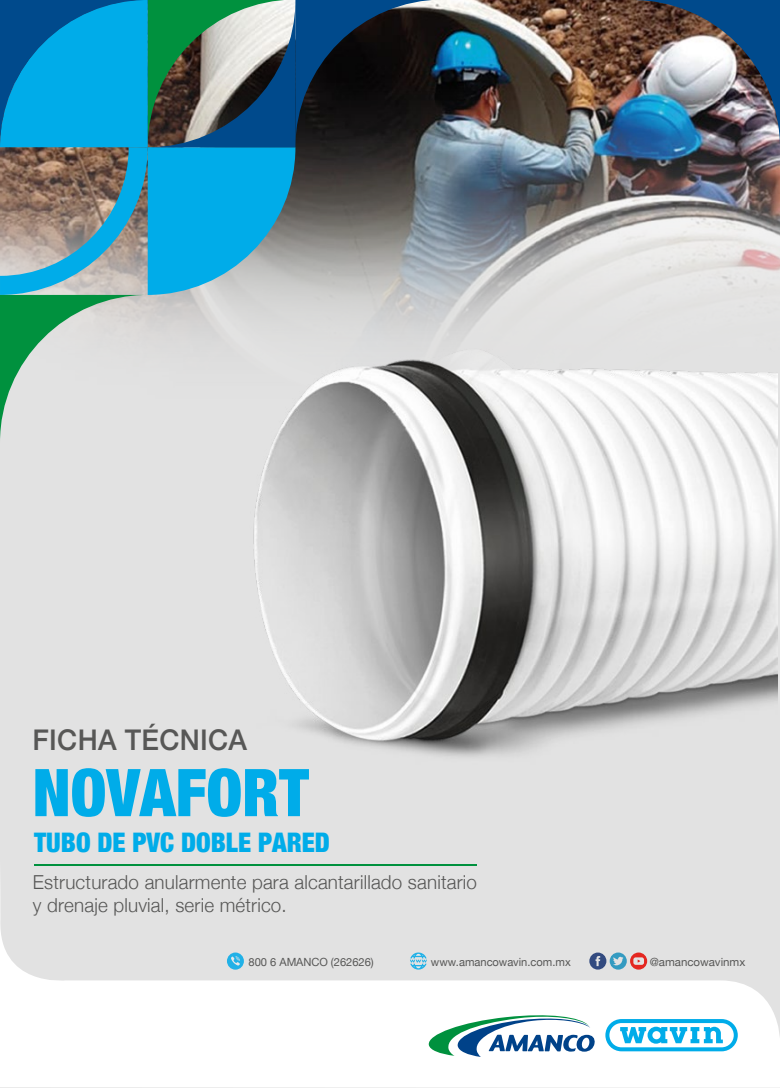
<style>
.page{position:relative;width:780px;height:1088px;background:#e2e2e2}
.page>*{position:absolute;margin:0;border:0;box-sizing:border-box;transform-origin:0 0}
.t1{font:900 condensed 65.88px "Helvetica Neue";color:#00ace9}
.t2{font:500 28.5px "Helvetica Neue";letter-spacing:.01em;color:#575756}
.t3{font:900 condensed 26.88px "Helvetica Neue";color:#00ace9}
.t4{font:300 19.25px/22.5px "Helvetica Neue";letter-spacing:.01em;color:#575756}
.t5{font:11.25px "Helvetica Neue";color:#575756}
</style>
<div class="page">
<img style="left:443px;top:0;width:337px;height:487px">
<svg style="left:0;top:864px;width:780px;height:223px"></svg>
<svg style="left:427px;top:1012px;width:168px;height:45px;background:#a9c8cf"></svg>
<svg style="left:605px;top:1019px;width:132px;height:32px;background:#7fd5f3"></svg>
<div style="left:227px;top:952px;width:17px;height:17px;background:#21b1e7;border-radius:50%"></div>
<svg style="left:231px;top:956px;width:9px;height:9px"></svg>
<svg style="left:589px;top:952px;width:58px;height:17px"></svg>
<svg style="left:410px;top:952px;width:17px;height:17px"></svg>
<img style="left:632px;top:0;width:148px;height:148px">
<svg style="left:0;top:0;width:443px;height:439px;background:#407a88"></svg>
<hr style="left:34px;top:864px;width:442px;height:1px;background:#00913e">
<img style="left:97px;top:175px;width:680px;height:582px">
<h2 class="t2" style="left:33px;top:717px;width:216px">FICHA TÉCNICA</h2>
<h1 class="t1" style="left:33px;top:738px;width:278px">NOVAFORT</h1>
<h3 class="t3" style="left:34px;top:820px;width:297px">TUBO DE PVC DOBLE PARED</h3>
<p class="t4" style="left:33px;top:869px;width:445px">Estructurado anularmente para alcantarillado sanitario y drenaje pluvial, serie métrico.</p>
<p class="t5" style="left:248px;top:953px;width:127px">800 6 AMANCO (262626)</p>
<p class="t5" style="left:431px;top:953px;width:141px">www.amancowavin.com.mx</p>
<p class="t5" style="left:649px;top:953px;width:97px">@amancowavinmx</p>
</div>
